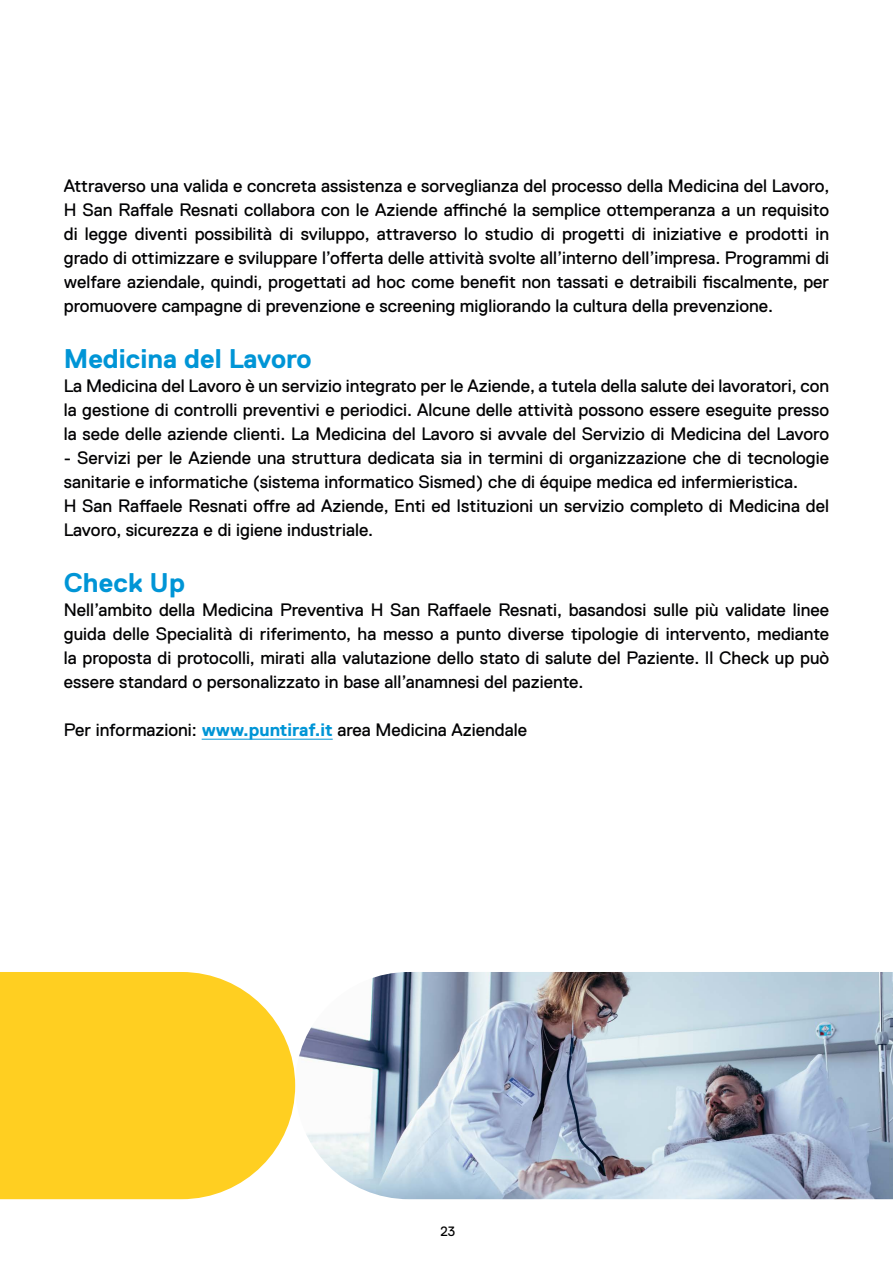
<style>
.page{position:relative;width:893px;height:1263px;background:#fff}
.page>*{position:absolute;margin:0;border:0;box-sizing:border-box;transform-origin:0 0}
.t1{font:700 27px "Replica";color:#0095d6}
.t2{font:18px/24px "Replica";color:#020203;text-align:justify}
.t3{font:13.5px "Replica";color:#000}
.s1{font-weight:700;color:#0095d6}
</style>
<div class="page">
<hr style="left:202px;top:739px;width:131px;height:1px;background:#0095d6">
<img style="left:295px;top:972px;width:598px;height:227px">
<svg style="left:0;top:972px;width:295px;height:227px;background:#ffd233"></svg>
<p class="t2" style="left:64px;top:173px;width:767px">Attraverso una valida e concreta assistenza e sorveglianza del processo della Medicina del Lavoro, H San Raffale Resnati collabora con le Aziende affinché la semplice ottemperanza a un requisito di legge diventi possibilità di sviluppo, attraverso lo studio di progetti di iniziative e prodotti in grado di ottimizzare e sviluppare l’offerta delle attività svolte all’interno dell’impresa. Programmi di welfare aziendale, quindi, progettati ad hoc come benefit non tassati e detraibili fiscalmente, per promuovere campagne di prevenzione e screening migliorando la cultura della prevenzione.</p>
<h1 class="t1" style="left:64px;top:344px;width:249px">Medicina del Lavoro</h1>
<p class="t2" style="left:64px;top:374px;width:767px">La Medicina del Lavoro è un servizio integrato per le Aziende, a tutela della salute dei lavoratori, con la gestione di controlli preventivi e periodici. Alcune delle attività possono essere eseguite presso la sede delle aziende clienti. La Medicina del Lavoro si avvale del Servizio di Medicina del Lavoro</p>
<p class="t2" style="left:64px;top:446px;width:767px;text-align:left">- Servizi per le Aziende una struttura dedicata sia in termini di organizzazione che di tecnologie sanitarie e informatiche (sistema informatico Sismed) che di équipe medica ed infermieristica.<br>H San Raffaele Resnati offre ad Aziende, Enti ed Istituzioni un servizio completo di Medicina del Lavoro, sicurezza e di igiene industriale.</p>
<h1 class="t1" style="left:64px;top:568px;width:123px">Check Up</h1>
<p class="t2" style="left:64px;top:598px;width:767px">Nell’ambito della Medicina Preventiva H San Raffaele Resnati, basandosi sulle più validate linee guida delle Specialità di riferimento, ha messo a punto diverse tipologie di intervento, mediante la proposta di protocolli, mirati alla valutazione dello stato di salute del Paziente. Il Check up può essere standard o personalizzato in base all’anamnesi del paziente.</p>
<p class="t2" style="left:64px;top:718px;width:465px">Per informazioni: <span class="s1">www.puntiraf.it</span> area Medicina Aziendale</p>
<p class="t3" style="left:441px;top:1224px;width:16px">23</p>
</div>
